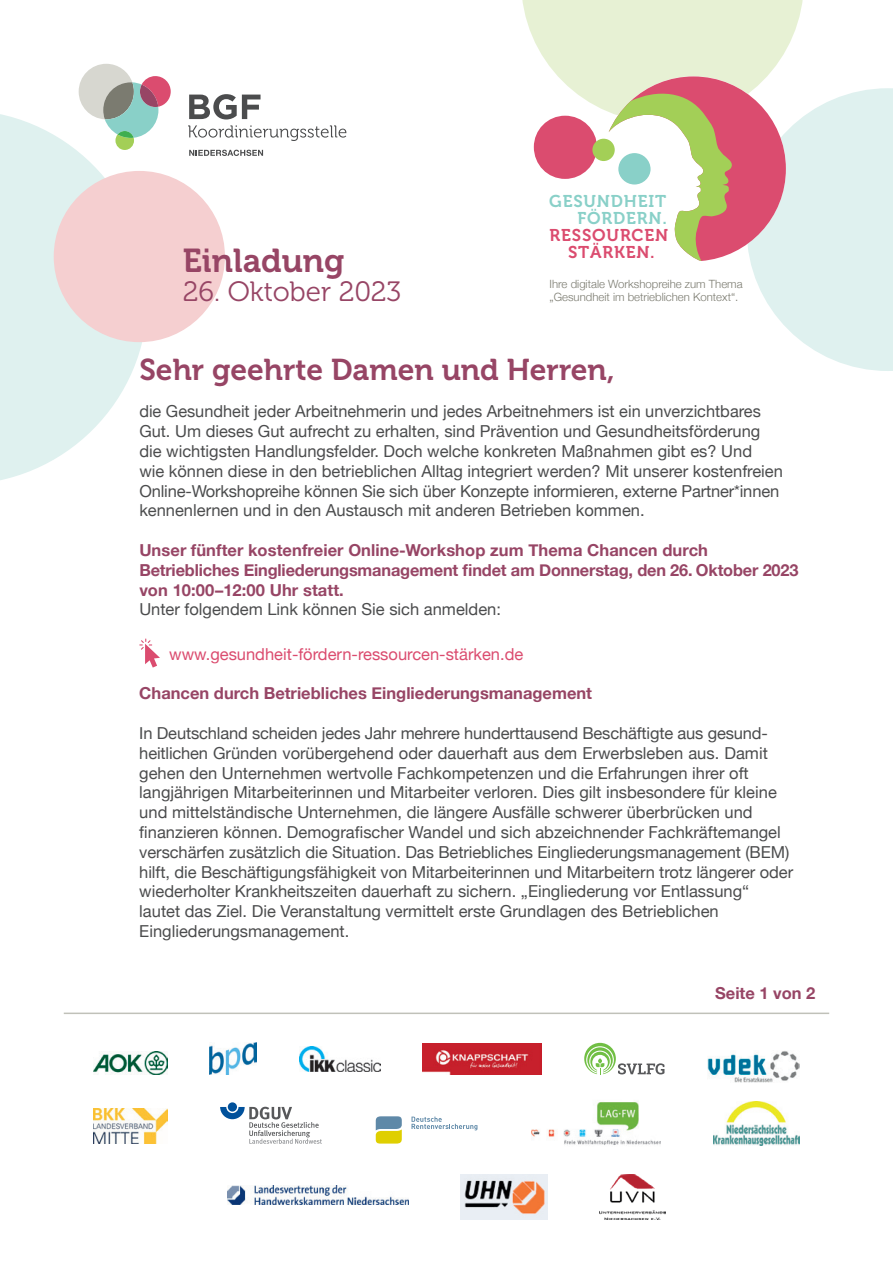
<style>
.page{position:relative;width:893px;height:1263px;background:#fff}
.page>*{position:absolute;margin:0;border:0;box-sizing:border-box;transform-origin:0 0}
.t1{font:33px "Museo 700";color:#974565}
.t2{font:30px "Museo 700";color:#974565}
.t3{font:27.9px "Museo 300";color:#974565}
.t4{font:16.95px "Museo 700";letter-spacing:.05em;color:#89d0c8}
.t5{font:16.95px/17px "Museo 700";letter-spacing:.05em;color:#db4c6f;text-align:center}
.t6{font:16.5px/19.8px "Helvetica Neue";color:#4b4c4d}
.t7{font:700 16.5px/19.8px "Helvetica Neue";color:#974565}
.t8{font:16.5px "Helvetica Neue";color:#db4c6f}
.t9{font:300 11.4px/13.6px "Helvetica Neue";color:#7b7b70}
</style>
<div class="page">
<svg style="left:0;top:114px;width:142px;height:366px;fill:#dff1ef"></svg>
<div style="left:54px;top:171px;width:171px;height:171px;background:#f5cfd0;border-radius:50%"></div>
<svg style="left:522px;top:0;width:371px;height:371px"></svg>
<div style="left:534px;top:116px;width:63px;height:63px;background:#db4c6f;border-radius:50%"></div>
<div style="left:592px;top:139px;width:23px;height:22px;background:#a3cf57;border-radius:50%"></div>
<div style="left:618px;top:153px;width:33px;height:32px;background:#89d0c8;border-radius:50%"></div>
<svg style="left:139px;top:638px;width:21px;height:29px"></svg>
<hr style="left:64px;top:1012px;width:765px;height:2px;background:#c0c1b9">
<img style="left:93px;top:1108px;width:74px;height:36px">
<div style="left:228px;top:1102px;width:9px;height:9px;background:#01519b;border-radius:50%"></div>
<svg style="left:220px;top:1107px;width:102px;height:37px"></svg>
<svg style="left:376px;top:1116px;width:26px;height:27px"></svg>
<svg style="left:411px;top:1116px;width:66px;height:14px"></svg>
<img style="left:714px;top:1101px;width:86px;height:44px">
<img style="left:531px;top:1101px;width:130px;height:44px">
<img style="left:299px;top:1047px;width:81px;height:25px">
<img style="left:423px;top:1043px;width:118px;height:31px">
<svg style="left:584px;top:1043px;width:80px;height:31px"></svg>
<img style="left:707px;top:1051px;width:93px;height:32px">
<img style="left:93px;top:1052px;width:74px;height:22px">
<img style="left:210px;top:1042px;width:46px;height:32px">
<img style="left:227px;top:1186px;width:181px;height:18px">
<img style="left:460px;top:1174px;width:88px;height:45px">
<img style="left:600px;top:1174px;width:66px;height:45px">
<svg style="left:79px;top:64px;width:92px;height:86px"></svg>
<svg style="left:189px;top:94px;width:72px;height:25px"></svg>
<svg style="left:188px;top:125px;width:158px;height:16px"></svg>
<svg style="left:189px;top:150px;width:74px;height:6px"></svg>
<h1 class="t1" style="left:183px;top:242px;width:163px">Einladung</h1>
<h3 class="t3" style="left:183px;top:277px;width:220px">26. Oktober 2023</h3>
<p class="t4" style="left:549px;top:192px;width:119px">GESUNDHEIT</p>
<p class="t4" style="left:577px;top:209px;width:91px">FÖRDERN.</p>
<p class="t5" style="left:550px;top:227px;width:120px">RESSOURCEN<br>STÄRKEN.</p>
<p class="t9" style="left:550px;top:276px;width:195px">Ihre digitale Workshopreihe zum Thema „Gesundheit im betrieblichen Kontext“.</p>
<h2 class="t2" style="left:139px;top:353px;width:477px">Sehr geehrte Damen und Herren,</h2>
<p class="t6" style="left:139px;top:403px;width:645px">die Gesundheit jeder Arbeitnehmerin und jedes Arbeitnehmers ist ein unverzichtbares Gut. Um dieses Gut aufrecht zu erhalten, sind Prävention und Gesundheitsförderung die wichtigsten Handlungsfelder. Doch welche konkreten Maßnahmen gibt es? Und<br>wie können diese in den betrieblichen Alltag integriert werden? Mit unserer kostenfreien Online-Workshopreihe können Sie sich über Konzepte informieren, externe Partner*innen kennenlernen und in den Austausch mit anderen Betrieben kommen.</p>
<p class="t7" style="left:139px;top:541px;width:661px">Unser fünfter kostenfreier Online-Workshop zum Thema Chancen durch<br>Betriebliches Eingliederungsmanagement findet am Donnerstag, den 26. Oktober 2023 von 10:00–12:00 Uhr statt.</p>
<p class="t6" style="left:139px;top:601px;width:363px">Unter folgendem Link können Sie sich anmelden:</p>
<p class="t8" style="left:169px;top:642px;width:356px">www.gesundheit-fördern-ressourcen-stärken.de</p>
<p class="t7" style="left:139px;top:684px;width:454px">Chancen durch Betriebliches Eingliederungsmanagement</p>
<p class="t6" style="left:139px;top:724px;width:655px">In Deutschland scheiden jedes Jahr mehrere hunderttausend Beschäftigte aus gesund&shy;heitlichen Gründen vorübergehend oder dauerhaft aus dem Erwerbsleben aus. Damit gehen den Unternehmen wertvolle Fachkompetenzen und die Erfahrungen ihrer oft langjährigen Mitarbeiterinnen und Mitarbeiter verloren. Dies gilt insbesondere für kleine und mittelständische Unternehmen, die längere Ausfälle schwerer überbrücken und finanzieren können. Demografischer Wandel und sich abzeichnender Fachkräftemangel verschärfen zusätzlich die Situation. Das Betriebliches Eingliederungsmanagement (BEM) hilft, die Beschäftigungsfähigkeit von Mitarbeiterinnen und Mitarbeitern trotz längerer oder wiederholter Krankheitszeiten dauerhaft zu sichern. „Eingliederung vor Entlassung“ lautet das Ziel. Die Veranstaltung vermittelt erste Grundlagen des Betrieblichen Eingliederungsmanagement.</p>
<p class="t7" style="left:715px;top:983px;width:102px">Seite 1 von 2</p>
</div>
